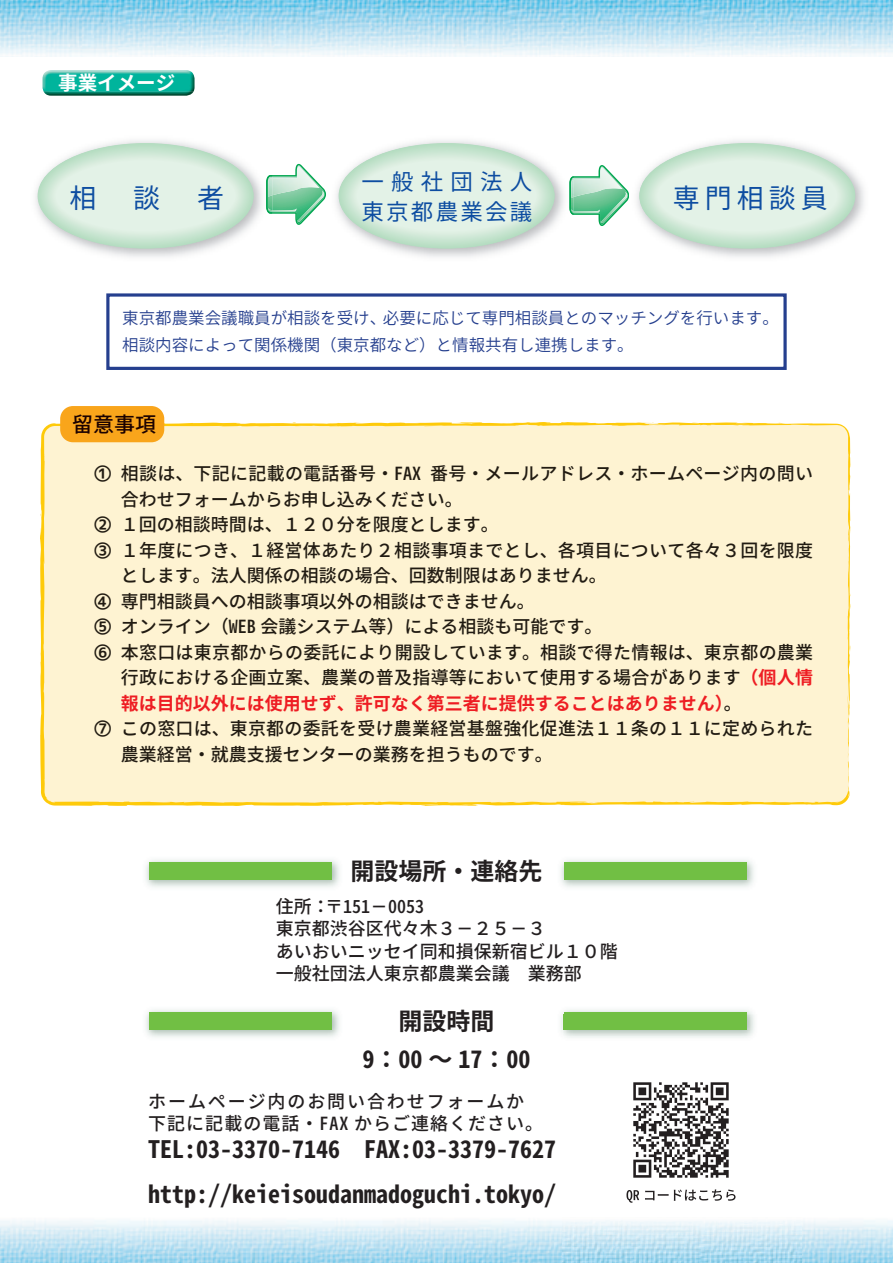
<style>
.page{position:relative;width:893px;height:1263px;background:#fff}
.page>*{position:absolute;margin:0;border:0;box-sizing:border-box;transform-origin:0 0}
.t1{font:27px "Gen Shin Gothic Monospace Regular";letter-spacing:.185em;color:#0d4da1}
.t2{font:24px/37.5px "Gen Shin Gothic Monospace Bold";color:#231f20;text-align:center}
.t3{font:22.5px/30px "Gen Shin Gothic Monospace Regular";letter-spacing:.1em;color:#0d4da1}
.t4{font:21px "Gen Shin Gothic Monospace Medium";color:#1b0100}
.t5{font:19.5px "Gen Shin Gothic Monospace Bold";color:#fff}
.t6{font:18px/25.5px "Gen Shin Gothic Monospace Medium";letter-spacing:.015em;color:#211b12}
.t7{font:18px/22.5px "Gen Shin Gothic Monospace Medium";color:#231f20}
.t8{font:18px/22.5px "Gen Shin Gothic Monospace Medium";letter-spacing:.105em;color:#231f20}
.t9{font:18px "Gen Shin Gothic Monospace Bold";color:#ee1d23}
.t10{font:16.5px/27px "Gen Shin Gothic Monospace Normal";color:#253f8e}
.s1{font-family:"Gen Shin Gothic Monospace Bold";color:#ee1d23}
.s2{font-family:"Gen Shin Gothic Monospace Medium";color:#211b12}
</style>
<div class="page">
<img style="left:0;top:1220px;width:893px;height:43px">
<img style="left:0;top:0;width:893px;height:90px">
<img style="left:146px;top:860px;width:193px;height:27px">
<div style="left:149px;top:863px;width:183px;height:17px;background:#71bf44"></div>
<img style="left:561px;top:860px;width:193px;height:27px">
<div style="left:564px;top:863px;width:183px;height:17px;background:#71bf44"></div>
<img style="left:146px;top:1010px;width:193px;height:27px">
<div style="left:149px;top:1013px;width:183px;height:17px;background:#71bf44"></div>
<img style="left:561px;top:1010px;width:191px;height:22px">
<div style="left:564px;top:1013px;width:183px;height:17px;background:#71bf44"></div>
<div style="left:40px;top:422px;width:810px;height:384px;background:#fef3d2"></div>
<svg style="left:847px;top:429px;width:3px;height:9px"></svg>
<svg style="left:507px;top:423px;width:5px;height:4px"></svg>
<svg style="left:647px;top:423px;width:19px;height:3px"></svg>
<svg style="left:848px;top:753px;width:2px;height:39px"></svg>
<svg style="left:847px;top:695px;width:2px;height:13px"></svg>
<svg style="left:848px;top:602px;width:3px;height:10px"></svg>
<svg style="left:292px;top:422px;width:9px;height:5px"></svg>
<img style="left:562px;top:1195px;width:239px;height:68px">
<img style="left:562px;top:1014px;width:193px;height:24px">
<img style="left:564px;top:1014px;width:183px;height:16px">
<img style="left:633px;top:1082px;width:96px;height:96px">
<img style="left:626px;top:1189px;width:109px;height:14px">
<div style="left:60px;top:406px;width:104px;height:36px;background:#f9a51b;border-radius:13px"></div>
<div style="left:95px;top:465px;width:717px;height:17px;background:#fef3d2"></div>
<div style="left:121px;top:491px;width:330px;height:16px;background:#fef3d2"></div>
<div style="left:95px;top:516px;width:392px;height:17px;background:#fef3d2"></div>
<div style="left:95px;top:541px;width:717px;height:17px;background:#fef3d2"></div>
<div style="left:124px;top:567px;width:471px;height:17px;background:#fef3d2"></div>
<div style="left:95px;top:593px;width:428px;height:16px;background:#fef3d2"></div>
<div style="left:95px;top:618px;width:496px;height:17px;background:#fef3d2"></div>
<div style="left:95px;top:644px;width:718px;height:16px;background:#fef3d2"></div>
<div style="left:121px;top:669px;width:618px;height:17px;background:#fef3d2"></div>
<div style="left:752px;top:669px;width:60px;height:17px;background:#fef3d2"></div>
<div style="left:121px;top:694px;width:600px;height:17px;background:#fef3d2"></div>
<svg style="left:725px;top:705px;width:5px;height:6px"></svg>
<div style="left:95px;top:720px;width:716px;height:17px;background:#fef3d2"></div>
<div style="left:122px;top:746px;width:419px;height:16px;background:#fef3d2"></div>
<img style="left:35px;top:140px;width:227px;height:117px">
<svg style="left:266px;top:164px;width:60px;height:61px"></svg>
<img style="left:268px;top:178px;width:4px;height:19px">
<div style="left:56px;top:160px;width:180px;height:71px;background:#e3f2e7;border-radius:50%"></div>
<img style="left:336px;top:140px;width:228px;height:117px">
<svg style="left:569px;top:165px;width:60px;height:61px"></svg>
<img style="left:571px;top:180px;width:3px;height:18px">
<div style="left:357px;top:160px;width:180px;height:71px;background:#e3f2e7;border-radius:50%"></div>
<img style="left:637px;top:140px;width:227px;height:117px">
<div style="left:657px;top:160px;width:180px;height:71px;background:#e3f2e7;border-radius:50%"></div>
<img style="left:46px;top:70px;width:146px;height:2px">
<img style="left:43px;top:72px;width:152px;height:24px">
<div style="left:106px;top:293px;width:681px;height:77px;border:3px solid #253f8e"></div>
<p class="t5" style="left:58px;top:68px;width:118px">事業イメージ</p>
<p class="t3" style="left:361px;top:166px;width:173px">一般社団法人東京都農業会議</p>
<h1 class="t1" style="left:69px;top:178px;width:28px">相</h1>
<h1 class="t1" style="left:133px;top:178px;width:28px">談</h1>
<h1 class="t1" style="left:197px;top:178px;width:28px">者</h1>
<h1 class="t1" style="left:673px;top:178px;width:156px">専門相談員</h1>
<p class="t10" style="left:122px;top:305px;width:658px">東京都農業会議職員が相談を受け、必要に応じて専門相談員とのマッチングを行います。相談内容によって関係機関（東京都など）と情報共有し連携します。</p>
<p class="t4" style="left:72px;top:409px;width:85px">留意事項</p>
<p class="t6" style="left:94px;top:461px;width:721px">➀ 相談は、下記に記載の電話番号・FAX 番号・メールアドレス・ホームページ内の問い</p>
<p class="t6" style="left:121px;top:486px;width:343px">合わせフォームからお申し込みください。</p>
<p class="t6" style="left:94px;top:512px;width:406px">➁ １回の相談時間は、１２０分を限度とします。</p>
<p class="t6" style="left:94px;top:537px;width:721px">➂ １年度につき、１経営体あたり２相談事項までとし、各項目について各々３回を限度</p>
<p class="t6" style="left:121px;top:563px;width:487px">とします。法人関係の相談の場合、回数制限はありません。</p>
<p class="t6" style="left:94px;top:588px;width:442px">➃ 専門相談員への相談事項以外の相談はできません。</p>
<p class="t6" style="left:94px;top:614px;width:510px">➄ オンライン（WEB 会議システム等）による相談も可能です。</p>
<p class="t6" style="left:94px;top:639px;width:721px">➅ 本窓口は東京都からの委託により開設しています。相談で得た情報は、東京都の農業</p>
<p class="t6" style="left:121px;top:665px;width:694px">行政における企画立案、農業の普及指導等において使用する場合があります<span class="s1">（個人情</span></p>
<p class="t9" style="left:121px;top:689px;width:622px">報は目的以外には使用せず、許可なく第三者に提供することはありません）<span class="s2">。</span></p>
<p class="t6" style="left:121px;top:716px;width:694px;text-indent:-27px">➆ この窓口は、東京都の委託を受け農業経営基盤強化促進法１１条の１１に定められた農業経営・就農支援センターの業務を担うものです。</p>
<h2 class="t2" style="left:350px;top:852px;width:193px">開設場所・連絡先</h2>
<p class="t7" style="left:276px;top:894px;width:343px">住所：〒151－0053<br>東京都渋谷区代々木３－２５－３<br>あいおいニッセイ同和損保新宿ビル１０階一般社団法人東京都農業会議　業務部</p>
<h2 class="t2" style="left:362px;top:1002px;width:169px">開設時間<br>9：00 ～ 17：00</h2>
<p class="t8" style="left:148px;top:1089px;width:397px">ホームページ内のお問い合わせフォームか下記に記載の電話・FAX からご連絡ください。</p>
<h2 class="t2" style="left:148px;top:1126px;width:410px;line-height:45px;text-align:left">TEL:03-3370-7146　FAX:03-3379-7627 http://keieisoudanmadoguchi.tokyo/</h2>
</div>
